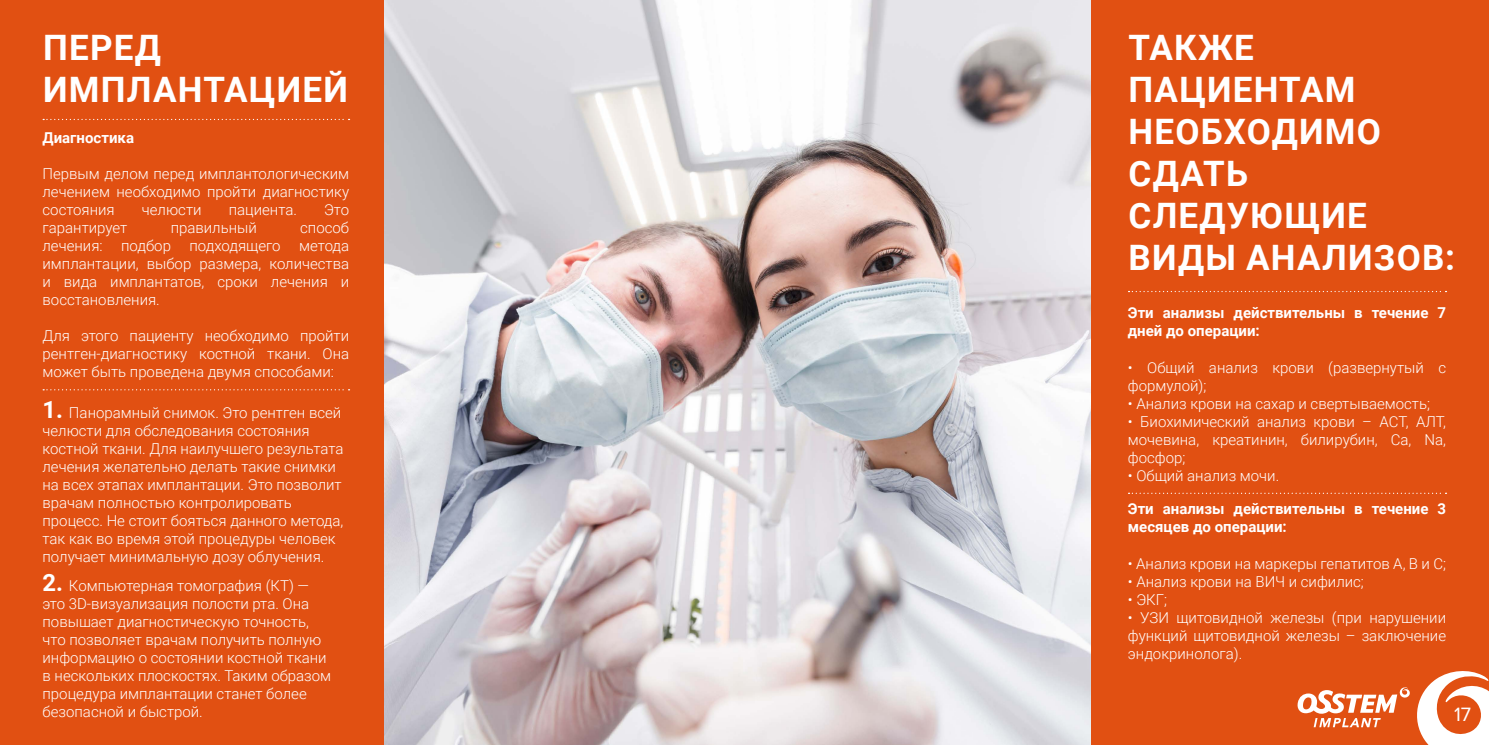
<style>
.page{position:relative;width:1489px;height:745px;background:#fff}
.page>*{position:absolute;margin:0;border:0;box-sizing:border-box;transform-origin:0 0}
.t1{font:700 35px/42px "Roboto";letter-spacing:.035em;color:#fff}
.t2{font:20px "Proxima Nova A";color:#fff}
.t3{font:300 15px/18px "Roboto";color:#fff;text-align:justify}
.t4{font:700 15px/18px "Roboto";color:#fff}
.s1{font-weight:700;font-size:23.75px}
</style>
<div class="page">
<div style="left:0;top:0;width:385px;height:744px;background:#e15012"></div>
<div style="left:1088px;top:0;width:400px;height:744px;background:#e15012"></div>
<svg style="left:43px;top:119px;width:306px;height:1px"></svg>
<svg style="left:1128px;top:291px;width:318px;height:1px"></svg>
<svg style="left:43px;top:389px;width:306px;height:1px"></svg>
<svg style="left:1128px;top:492px;width:318px;height:1px"></svg>
<img style="left:384px;top:0;width:706px;height:744px">
<svg style="left:1297px;top:671px;width:191px;height:73px"></svg>
<h1 class="t1" style="left:43px;top:25px;width:306px">ПЕРЕД<br>ИМПЛАНТАЦИЕЙ</h1>
<h1 class="t1" style="left:1128px;top:25px;width:328px">ТАКЖЕ<br>ПАЦИЕНТАМ<br>НЕОБХОДИМО<br>СДАТЬ<br>СЛЕДУЮЩИЕ<br>ВИДЫ АНАЛИЗОВ:</h1>
<p class="t4" style="left:43px;top:128px;width:93px">Диагностика</p>
<p class="t3" style="left:43px;top:164px;width:308px">Первым делом перед имплантологическим лечением необходимо пройти диагностику состояния</p>
<p class="t3" style="left:142px;top:200px;width:61px">челюсти</p>
<p class="t3" style="left:229px;top:200px;width:70px">пациента.</p>
<p class="t3" style="left:324px;top:200px;width:27px">Это</p>
<p class="t3" style="left:43px;top:218px;width:308px;text-indent:258px">способ лечения: подбор подходящего метода имплантации, выбор размера, количества и вида имплантатов, сроки лечения и восстановления.</p>
<p class="t3" style="left:43px;top:326px;width:308px">Для этого пациенту необходимо пройти рентген-диагностику костной ткани. Она может быть проведена двумя способами:</p>
<p class="t3" style="left:43px;top:403px;width:302px;text-align:left"><span class="s1">1.</span> Панорамный снимок. Это рентген всей челюсти для обследования состояния костной ткани. Для наилучшего результата лечения желательно делать такие снимки на всех этапах имплантации. Это позволит врачам полностью контролировать процесс. Не стоит бояться данного метода, так как во время этой процедуры человек получает минимальную дозу облучения.</p>
<p class="t3" style="left:43px;top:575px;width:290px;text-align:left"><span class="s1">2.</span> Компьютерная томография (КТ) — это 3D-визуализация полости рта. Она повышает диагностическую точность, что позволяет врачам получить полную информацию о состоянии костной ткани в нескольких плоскостях. Таким образом процедура имплантации станет более безопасной и быстрой.</p>
<p class="t3" style="left:43px;top:218px;width:86px">гарантирует</p>
<p class="t3" style="left:171px;top:218px;width:88px">правильный</p>
<p class="t4" style="left:1127px;top:303px;width:320px">Эти анализы действительны в течение 7 дней до операции:</p>
<p class="t3" style="left:1127px;top:357px;width:320px">• Общий анализ крови (развернутый с формулой);</p>
<p class="t3" style="left:1127px;top:393px;width:303px">• Анализ крови на сахар и свертываемость;</p>
<p class="t3" style="left:1127px;top:411px;width:320px">• Биохимический анализ крови – АСТ, АЛТ, мочевина, креатинин, билирубин, Са, Na, фосфор;</p>
<p class="t3" style="left:1127px;top:465px;width:153px">• Общий анализ мочи.</p>
<p class="t4" style="left:1127px;top:499px;width:320px">Эти анализы действительны в течение 3 месяцев до операции:</p>
<p class="t3" style="left:1127px;top:553px;width:320px">• Анализ крови на маркеры гепатитов А, В и С;</p>
<p class="t3" style="left:1127px;top:571px;width:237px">• Анализ крови на ВИЧ и сифилис;</p>
<p class="t3" style="left:1127px;top:589px;width:41px">• ЭКГ;</p>
<p class="t3" style="left:1127px;top:607px;width:320px">• УЗИ щитовидной железы (при нарушении функций щитовидной железы – заключение эндокринолога).</p>
<h2 class="t2" style="left:1453px;top:702px;width:19px">17</h2>
</div>
